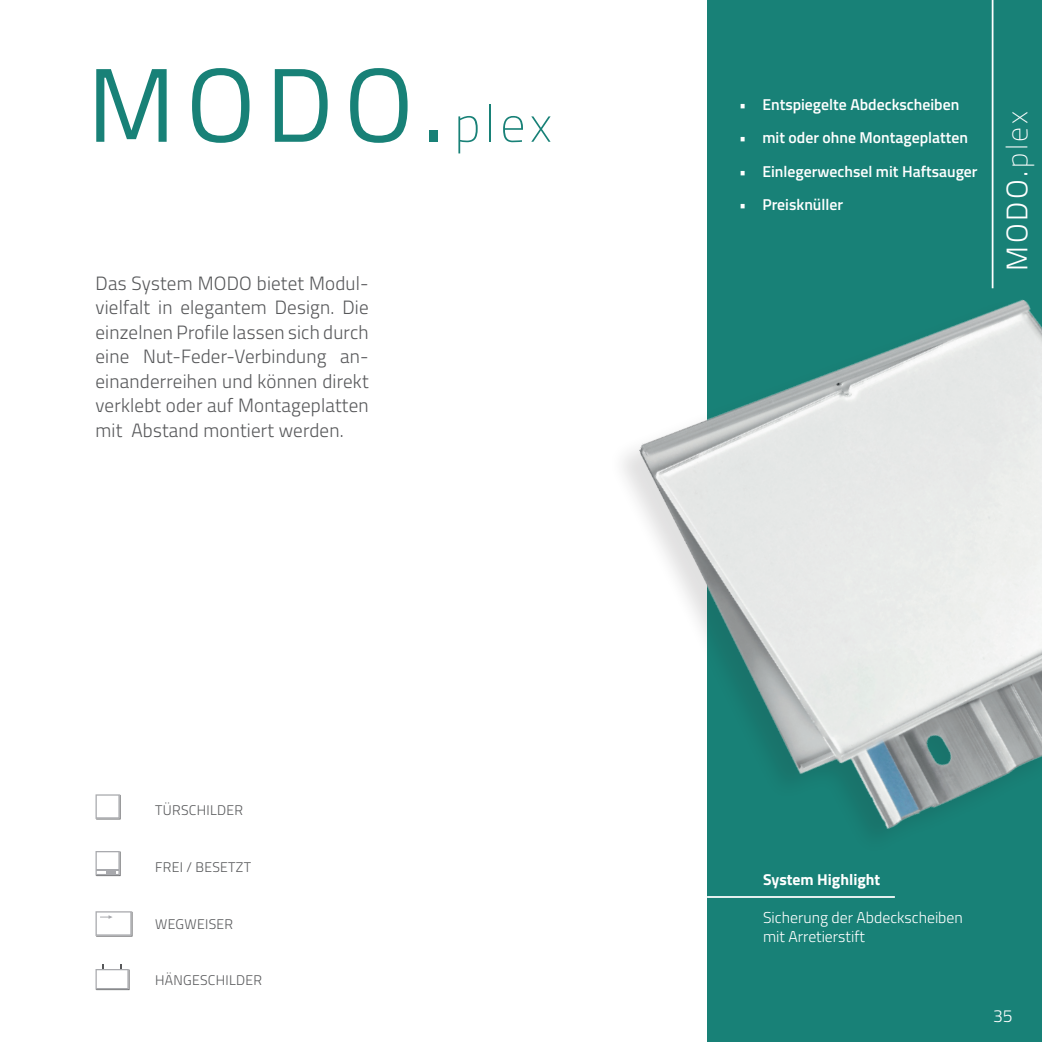
<style>
.page{position:relative;width:1042px;height:1042px;background:#fff}
.page>*{position:absolute;margin:0;border:0;box-sizing:border-box;transform-origin:0 0}
.Deckblatt_Titel__60p{font:105px "Titillium";color:#188177}
.Deckblatt_Titel__60p-2{font:100 50.75px "Titillium";color:#188177}
.t1{font:300 29.75px "Titillium";color:#fff}
.Deckblatt_Fliesstext{font:300 19.25px/24.5px "Titillium";letter-spacing:.01em;color:#57585a;text-align:justify}
.t2{font:300 17.5px "Titillium";color:#fff}
.t3{font:600 15.75px "Titillium";color:#fff}
.Deckblatt_Informatio{font:300 15.75px/18.9px "Titillium";color:#fff}
.Deckblatt_Informatio-2{font:700 15.75px "Titillium";color:#fff}
.Deckblatt_Auflistung{font:300 14px "Titillium";letter-spacing:.02em;color:#57585a}
.s1{font-weight:100}
</style>
<div class="page">
<div style="left:707px;top:0;width:335px;height:1042px;background:#188177"></div>
<img style="left:623px;top:299px;width:419px;height:530px">
<svg style="left:95px;top:794px;width:26px;height:25px"></svg>
<svg style="left:95px;top:851px;width:26px;height:25px"></svg>
<svg style="left:95px;top:911px;width:37px;height:25px"></svg>
<svg style="left:95px;top:964px;width:35px;height:26px"></svg>
<hr style="left:707px;top:896px;width:188px;height:2px;background:#fff">
<hr style="left:991px;top:0;width:2px;height:288px;background:#fff">
<p class="Deckblatt_Titel__60p" style="left:87px;top:28px;width:359px">MODO.</p>
<p class="Deckblatt_Titel__60p-2" style="left:454px;top:88px;width:99px">plex</p>
<p class="Deckblatt_Fliesstext" style="left:95px;top:270px;width:275px">Das System MODO bietet Modul&shy;vielfalt in elegantem Design. Die einzelnen Profile lassen sich durch eine Nut-Feder-Verbindung an&shy;einanderreihen und können direkt verklebt oder auf Montageplatten mit Abstand montiert werden.</p>
<p class="Deckblatt_Auflistung" style="left:155px;top:800px;width:89px">TÜRSCHILDER</p>
<p class="Deckblatt_Auflistung" style="left:155px;top:857px;width:97px">FREI / BESETZT</p>
<p class="Deckblatt_Auflistung" style="left:155px;top:913px;width:79px">WEGWEISER</p>
<p class="Deckblatt_Auflistung" style="left:155px;top:970px;width:108px">HÄNGESCHILDER</p>
<p class="t3" style="left:739px;top:93px;width:222px">• Entspiegelte Abdeckscheiben</p>
<p class="t3" style="left:739px;top:126px;width:230px">• mit oder ohne Montageplatten</p>
<p class="t3" style="left:739px;top:159px;width:240px">• Einlegerwechsel mit Haftsauger</p>
<p class="t3" style="left:739px;top:192px;width:106px">• Preisknüller</p>
<p class="t1" style="left:995px;top:271px;width:161px;rotate:-90deg">MODO.<span class="s1">plex</span></p>
<p class="Deckblatt_Informatio-2" style="left:763px;top:867px;width:119px">System Highlight</p>
<p class="Deckblatt_Informatio" style="left:763px;top:907px;width:201px">Sicherung der Abdeckscheiben mit Arretierstift</p>
<p class="t2" style="left:993px;top:1003px;width:21px">35</p>
</div>
